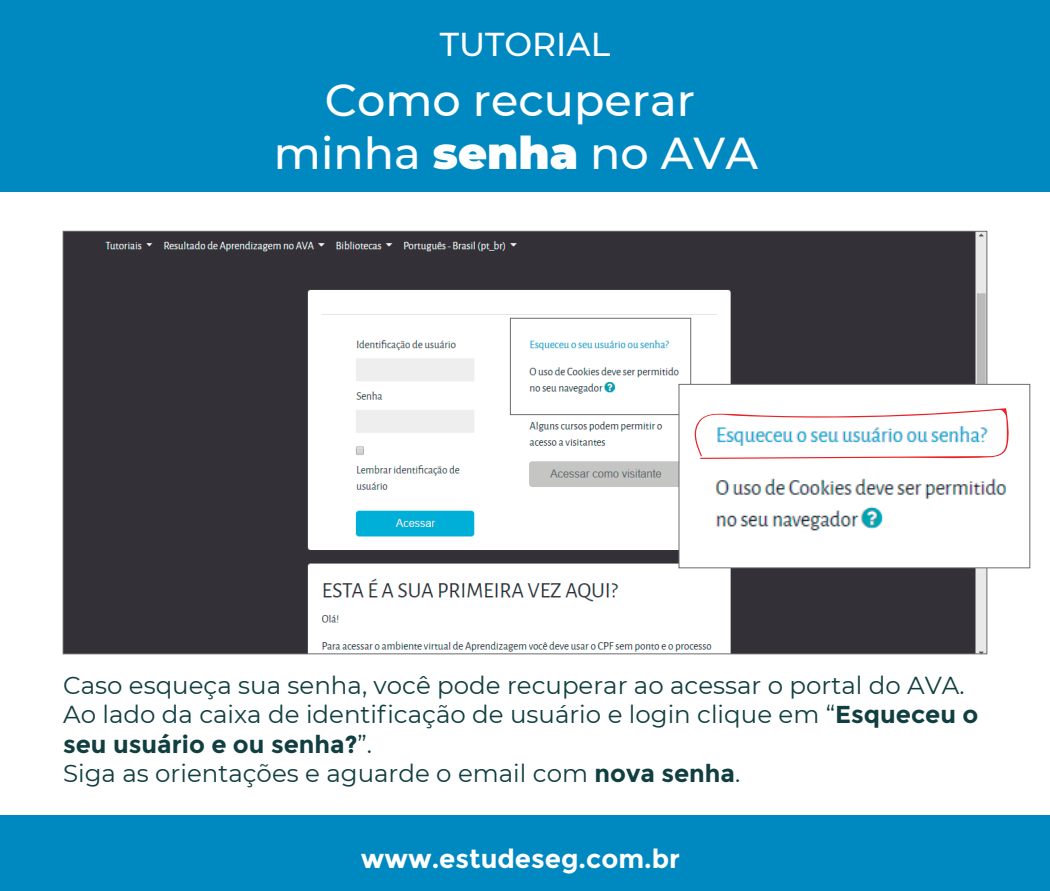
<style>
.page{position:relative;width:1050px;height:891px;background:#fff}
.page>*{position:absolute;margin:0;border:0;box-sizing:border-box;transform-origin:0 0}
.t1{font:500 44.62px/53.6px "Montserrat";color:#fff;text-align:center}
.t2{font:500 33.07px "Montserrat";color:#fff}
.t3{font:700 26.25px "Montserrat";color:#fff}
.t4{font:24.5px/29.4px "Montserrat";color:#113e40}
.s1{font-weight:900}
.s2{font-weight:700}
</style>
<div class="page">
<img style="left:65px;top:233px;width:920px;height:419px">
<div style="left:510px;top:318px;width:181px;height:97px;border:1px solid #696b6d"></div>
<img style="left:681px;top:386px;width:325px;height:180px">
<div style="left:679px;top:384px;width:351px;height:184px;border:1px solid #696b6d"></div>
<svg style="left:692px;top:408px;width:317px;height:51px"></svg>
<div style="left:0;top:0;width:1050px;height:192px;background:#0089c1"></div>
<div style="left:0;top:815px;width:1050px;height:76px;background:#0089c1"></div>
<h2 class="t2" style="left:440px;top:22px;width:172px">TUTORIAL</h2>
<h1 class="t1" style="left:274px;top:71px;width:485px">Como recuperar minha <span class="s1">senha</span> no AVA</h1>
<p class="t4" style="left:63px;top:669px;width:917px">Caso esqueça sua senha, você pode recuperar ao acessar o portal do AVA.<br>Ao lado da caixa de identificação de usuário e login clique em “<span class="s2">Esqueceu o seu usuário e ou senha?</span>”.<br>Siga as orientações e aguarde o email com <span class="s2">nova senha</span>.</p>
<p class="t3" style="left:361px;top:843px;width:321px">www.estudeseg.com.br</p>
</div>
